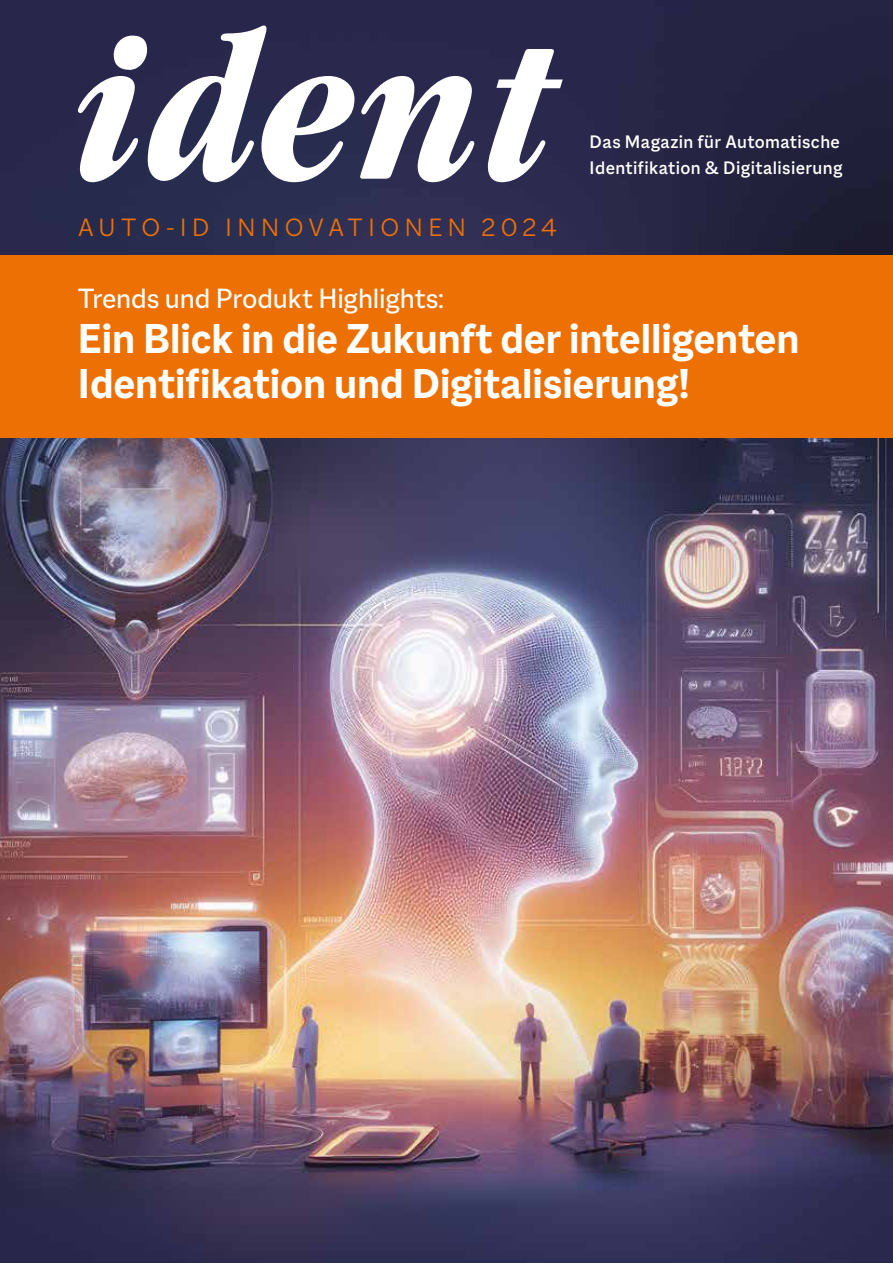
<style>
.page{position:relative;width:893px;height:1263px;background:#fff}
.page>*{position:absolute;margin:0;border:0;box-sizing:border-box;transform-origin:0 0}
.t1{font:700 45px/45px "Macklin Sans";letter-spacing:-.005em;color:#fff}
.t2{font:30px "Macklin Sans";letter-spacing:-.005em;color:#fff}
.t3{font:300 27px "Macklin Sans";letter-spacing:.2em;color:#ed7004}
.t4{font:500 19.5px/25.5px "Macklin Sans";letter-spacing:.02em;color:#fff}
</style>
<div class="page">
<img style="left:0;top:0;width:893px;height:1263px">
<div style="left:0;top:256px;width:893px;height:182px;background:#ed7004"></div>
<svg style="left:78px;top:26px;width:485px;height:156px;fill:#2a2b4f"></svg>
<p class="t3" style="left:78px;top:212px;width:480px">AUTO-ID INNOVATIONEN 2024</p>
<p class="t4" style="left:590px;top:129px;width:254px">Das Magazin für Automatische<br>Identifikation &amp; Digitalisierung</p>
<p class="t2" style="left:78px;top:281px;width:368px">Trends und Produkt Highlights:</p>
<p class="t1" style="left:78px;top:316px;width:723px">Ein Blick in die Zukunft der intelligenten<br>Identifikation und Digitalisierung!</p>
</div>
